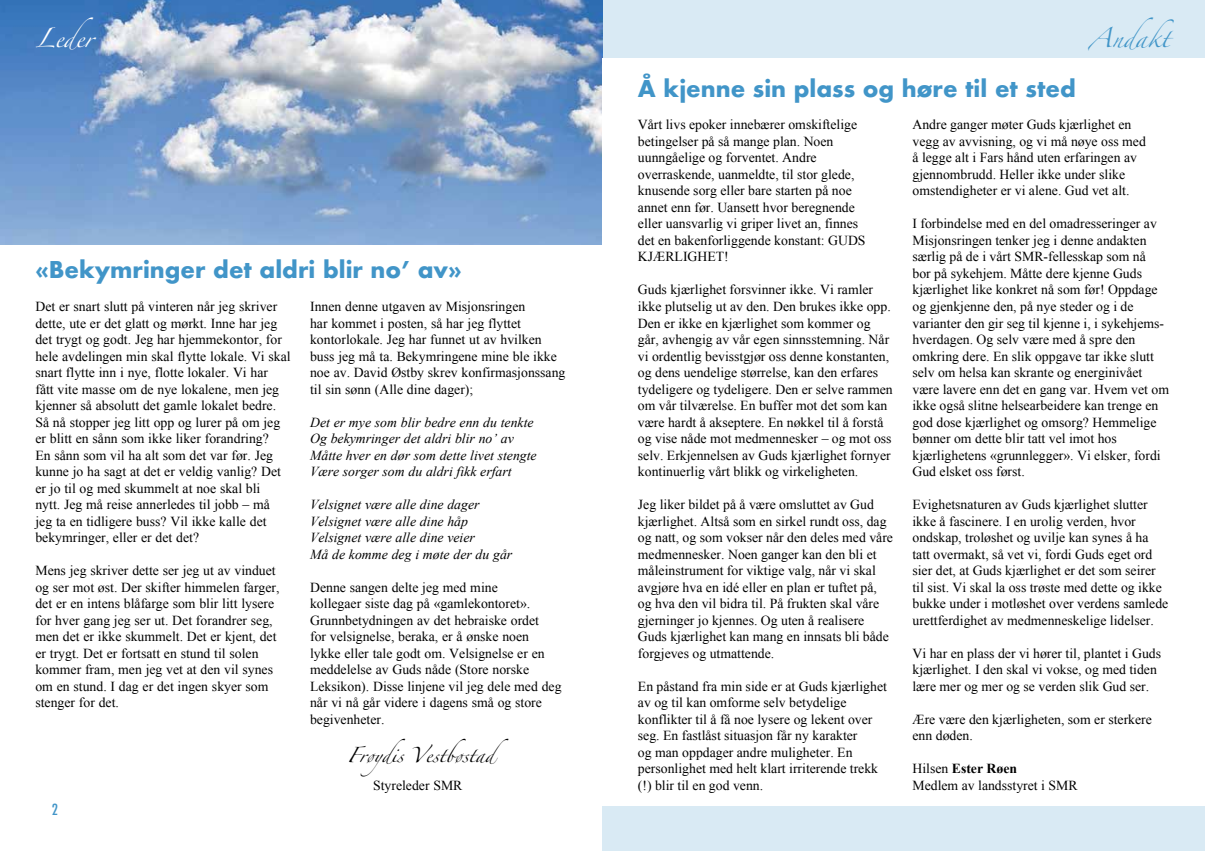
<style>
.page{position:relative;width:1205px;height:851px;background:#fff}
.page>*{position:absolute;margin:0;border:0;box-sizing:border-box;transform-origin:0 0}
.t1{font:700 22.5px "Futura";color:#4195c8}
.t2{font:17.5px "Zapfino";color:#4195c8}
.t3{font:17.5px "Zapfino";color:#fff}
.t4{font:500 condensed 15px "Futura";color:#4195c8}
.t5{font:13.75px/16.5px "Times New Roman";color:#000}
.t6{font:italic 13.75px/16.5px "Times New Roman";color:#000}
.t7{font:13.75px "Zapfino";color:#000}
.s1{font-weight:700}
</style>
<div class="page">
<div style="left:602px;top:0;width:603px;height:850px;background:#d9eaf4"></div>
<img style="left:0;top:0;width:602px;height:245px">
<div style="left:602px;top:58px;width:603px;height:748px;background:#fff"></div>
<p class="t3" style="left:35px;top:30px;width:60px">Leder</p>
<h1 class="t1" style="left:35px;top:253px;width:428px">«Bekymringer det aldri blir no’ av»</h1>
<p class="t5" style="left:35px;top:298px;width:257px">Det er snart slutt på vinteren når jeg skriver dette, ute er det glatt og mørkt. Inne har jeg det trygt og godt. Jeg har hjemmekontor, for hele avdelingen min skal flytte lokale. Vi skal snart flytte inn i nye, flotte lokaler. Vi har<br>fått vite masse om de nye lokalene, men jeg kjenner så absolutt det gamle lokalet bedre.<br>Så nå stopper jeg litt opp og lurer på om jeg er blitt en sånn som ikke liker forandring?<br>En sånn som vil ha alt som det var før. Jeg kunne jo ha sagt at det er veldig vanlig? Det er jo til og med skummelt at noe skal bli<br>nytt. Jeg må reise annerledes til jobb – må<br>jeg ta en tidligere buss? Vil ikke kalle det bekymringer, eller er det det?</p>
<p class="t5" style="left:35px;top:562px;width:246px">Mens jeg skriver dette ser jeg ut av vinduet og ser mot øst. Der skifter himmelen farger, det er en intens blåfarge som blir litt lysere for hver gang jeg ser ut. Det forandrer seg, men det er ikke skummelt. Det er kjent, det er trygt. Det er fortsatt en stund til solen kommer fram, men jeg vet at den vil synes om en stund. I dag er det ingen skyer som stenger for det.</p>
<p class="t5" style="left:310px;top:298px;width:257px">Innen denne utgaven av Misjonsringen<br>har kommet i posten, så har jeg flyttet kontorlokale. Jeg har funnet ut av hvilken buss jeg må ta. Bekymringene mine ble ikke noe av. David Østby skrev konfirmasjonssang til sin sønn (Alle dine dager);</p>
<p class="t6" style="left:310px;top:413px;width:228px">Det er mye som blir bedre enn du tenkte Og bekymringer det aldri blir no’ av Måtte hver en dør som dette livet stengte Være sorger som du aldri fikk erfart</p>
<p class="t6" style="left:310px;top:496px;width:204px">Velsignet være alle dine dager<br>Velsignet være alle dine håp<br>Velsignet være alle dine veier<br>Må de komme deg i møte der du går</p>
<p class="t5" style="left:310px;top:578px;width:253px">Denne sangen delte jeg med mine<br>kollegaer siste dag på «gamlekontoret».<br>Grunnbetydningen av det hebraiske ordet<br>for velsignelse, beraka, er å ønske noen lykke eller tale godt om. Velsignelse er en meddelelse av Guds nåde (Store norske Leksikon). Disse linjene vil jeg dele med deg når vi nå går videre i dagens små og store begivenheter.</p>
<p class="t7" style="left:347px;top:749px;width:163px">Frøydis Vestbøstad</p>
<p class="t5" style="left:373px;top:777px;width:91px">Styreleder SMR</p>
<p class="t4" style="left:52px;top:799px;width:8px">2</p>
<h1 class="t1" style="left:638px;top:72px;width:439px">Å kjenne sin plass og høre til et sted</h1>
<p class="t2" style="left:1089px;top:30px;width:87px">Andakt</p>
<p class="t5" style="left:638px;top:116px;width:229px">Vårt livs epoker innebærer omskiftelige betingelser på så mange plan. Noen uunngåelige og forventet. Andre overraskende, uanmeldte, til stor glede, knusende sorg eller bare starten på noe annet enn før. Uansett hvor beregnende eller uansvarlig vi griper livet an, finnes det en bakenforliggende konstant: GUDS KJÆRLIGHET!</p>
<p class="t5" style="left:638px;top:281px;width:256px">Guds kjærlighet forsvinner ikke. Vi ramler ikke plutselig ut av den. Den brukes ikke opp.<br>Den er ikke en kjærlighet som kommer og går, avhengig av vår egen sinnsstemning. Når vi ordentlig bevisstgjør oss denne konstanten, og dens uendelige størrelse, kan den erfares tydeligere og tydeligere. Den er selve rammen om vår tilværelse. En buffer mot det som kan være hardt å akseptere. En nøkkel til å forstå og vise nåde mot medmennesker – og mot oss selv. Erkjennelsen av Guds kjærlighet fornyer kontinuerlig vårt blikk og virkeligheten.</p>
<p class="t5" style="left:638px;top:496px;width:257px">Jeg liker bildet på å være omsluttet av Gud kjærlighet. Altså som en sirkel rundt oss, dag og natt, og som vokser når den deles med våre medmennesker. Noen ganger kan den bli et måleinstrument for viktige valg, når vi skal avgjøre hva en idé eller en plan er tuftet på, og hva den vil bidra til. På frukten skal våre gjerninger jo kjennes. Og uten å realisere Guds kjærlighet kan mang en innsats bli både forgjeves og utmattende.</p>
<p class="t5" style="left:638px;top:677px;width:250px">En påstand fra min side er at Guds kjærlighet av og til kan omforme selv betydelige konflikter til å få noe lysere og lekent over seg. En fastlåst situasjon får ny karakter<br>og man oppdager andre muligheter. En personlighet med helt klart irriterende trekk (!) blir til en god venn.</p>
<p class="t5" style="left:912px;top:116px;width:235px">Andre ganger møter Guds kjærlighet en vegg av avvisning, og vi må nøye oss med å legge alt i Fars hånd uten erfaringen av gjennombrudd. Heller ikke under slike omstendigheter er vi alene. Gud vet alt.</p>
<p class="t5" style="left:912px;top:215px;width:258px">I forbindelse med en del omadresseringer av Misjonsringen tenker jeg i denne andakten særlig på de i vårt SMR-fellesskap som nå<br>bor på sykehjem. Måtte dere kjenne Guds kjærlighet like konkret nå som før! Oppdage og gjenkjenne den, på nye steder og i de varianter den gir seg til kjenne i, i sykehjems&shy;hverdagen. Og selv være med å spre den omkring dere. En slik oppgave tar ikke slutt selv om helsa kan skrante og energinivået være lavere enn det en gang var. Hvem vet om ikke også slitne helsearbeidere kan trenge en god dose kjærlighet og omsorg? Hemmelige bønner om dette blir tatt vel imot hos kjærlighetens «grunnlegger». Vi elsker, fordi Gud elsket oss først.</p>
<p class="t5" style="left:912px;top:496px;width:257px">Evighetsnaturen av Guds kjærlighet slutter ikke å fascinere. I en urolig verden, hvor ondskap, troløshet og uvilje kan synes å ha tatt overmakt, så vet vi, fordi Guds eget ord sier det, at Guds kjærlighet er det som seirer til sist. Vi skal la oss trøste med dette og ikke bukke under i motløshet over verdens samlede urettferdighet av medmenneskelige lidelser.</p>
<p class="t5" style="left:912px;top:644px;width:250px">Vi har en plass der vi hører til, plantet i Guds kjærlighet. I den skal vi vokse, og med tiden lære mer og mer og se verden slik Gud ser.</p>
<p class="t5" style="left:912px;top:710px;width:241px">Ære være den kjærligheten, som er sterkere enn døden.</p>
<p class="t5" style="left:912px;top:760px;width:167px">Hilsen <span class="s1">Ester Røen<br></span>Medlem av landsstyret i SMR</p>
</div>
